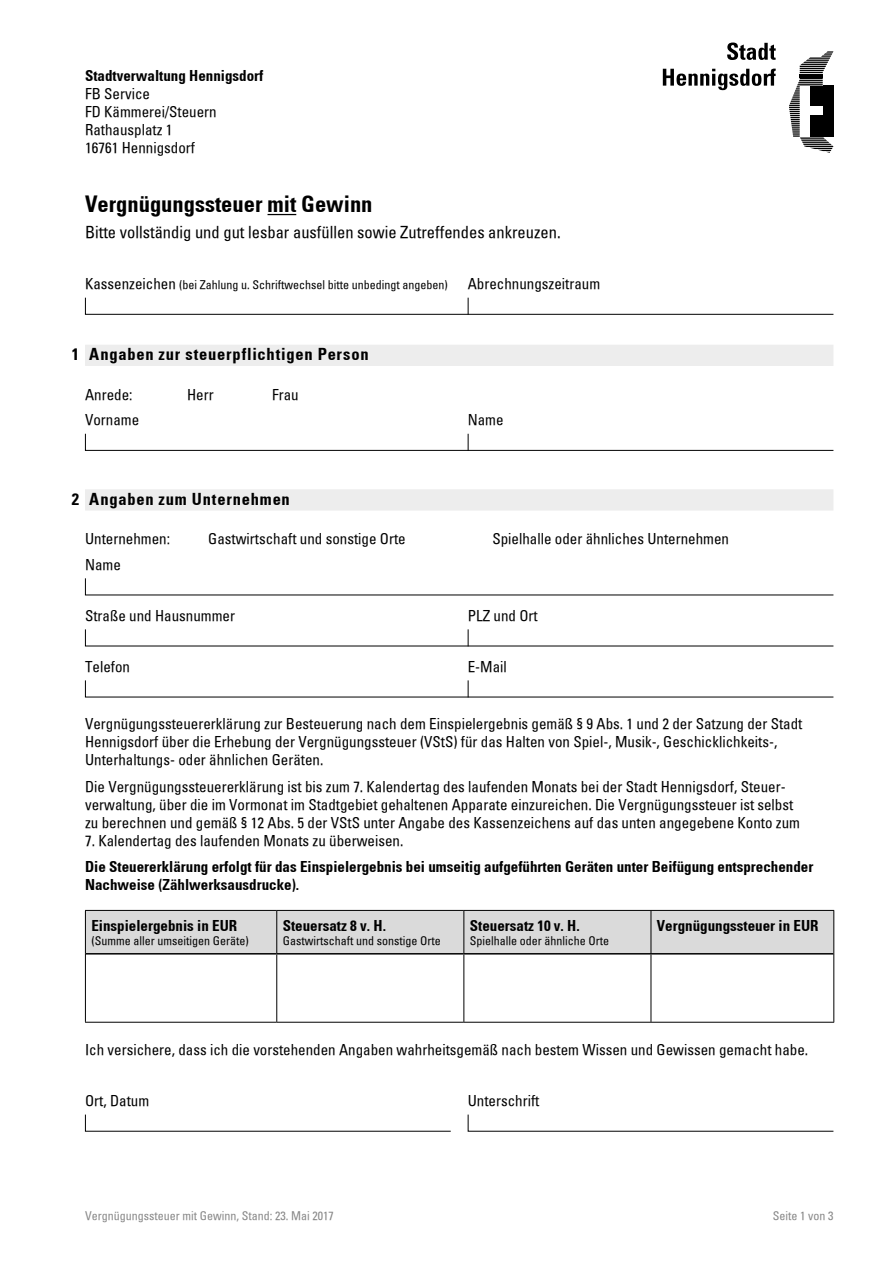
<style>
.page{position:relative;width:893px;height:1263px;background:#fff}
.page>*{position:absolute;margin:0;border:0;box-sizing:border-box;transform-origin:0 0}
.t1{font:22.5px "Univers Con Bold HDF";color:#000}
.t2{font:16.5px "Univers Condensed HDF";color:#000}
.t3{font:16.5px "Univers Con Bold HDF";letter-spacing:.045em;color:#000}
.t4{font:15px/18px "Univers Condensed HDF";color:#000}
.t5{font:15px/18px "Univers Con Bold HDF";color:#000}
.t6{font:12px "Univers Condensed HDF";color:#000}
.t7{font:12px "Univers Condensed HDF";color:#878787}
.s1{font-size:15px}
</style>
<div class="page">
<svg style="left:663px;top:69px;width:113px;height:21px"></svg>
<svg style="left:727px;top:43px;width:49px;height:17px"></svg>
<svg style="left:789px;top:51px;width:44px;height:102px"></svg>
<svg style="left:268px;top:214px;width:28px;height:1px"></svg>
<svg style="left:467px;top:1114px;width:367px;height:18px"></svg>
<div style="left:86px;top:911px;width:747px;height:42px;background:#dadada"></div>
<hr style="left:85px;top:910px;width:192px;height:1px;background:#000">
<hr style="left:85px;top:911px;width:1px;height:43px;background:#000">
<hr style="left:277px;top:910px;width:187px;height:1px;background:#000">
<hr style="left:276px;top:911px;width:1px;height:42px;background:#000">
<hr style="left:464px;top:910px;width:187px;height:1px;background:#000">
<hr style="left:463px;top:911px;width:1px;height:42px;background:#000">
<hr style="left:651px;top:910px;width:183px;height:1px;background:#000">
<hr style="left:651px;top:911px;width:1px;height:42px;background:#000">
<hr style="left:833px;top:911px;width:1px;height:43px;background:#000">
<hr style="left:85px;top:954px;width:1px;height:68px;background:#000">
<hr style="left:276px;top:954px;width:1px;height:68px;background:#000">
<hr style="left:463px;top:954px;width:1px;height:68px;background:#000">
<hr style="left:651px;top:954px;width:1px;height:68px;background:#000">
<hr style="left:833px;top:954px;width:1px;height:68px;background:#000">
<hr style="left:85px;top:1022px;width:192px;height:1px;background:#000">
<hr style="left:277px;top:1022px;width:187px;height:1px;background:#000">
<hr style="left:464px;top:1022px;width:187px;height:1px;background:#000">
<hr style="left:651px;top:1022px;width:183px;height:1px;background:#000">
<hr style="left:86px;top:953px;width:191px;height:1px;background:#000">
<hr style="left:277px;top:953px;width:187px;height:1px;background:#000">
<hr style="left:464px;top:953px;width:187px;height:1px;background:#000">
<hr style="left:651px;top:953px;width:182px;height:1px;background:#000">
<svg style="left:85px;top:433px;width:749px;height:18px"></svg>
<svg style="left:85px;top:578px;width:749px;height:18px"></svg>
<svg style="left:85px;top:629px;width:749px;height:18px"></svg>
<div style="left:85px;top:345px;width:748px;height:21px;background:#ededed"></div>
<div style="left:85px;top:489px;width:748px;height:21px;background:#ededed"></div>
<svg style="left:85px;top:297px;width:749px;height:18px"></svg>
<svg style="left:85px;top:680px;width:749px;height:18px"></svg>
<svg style="left:85px;top:1114px;width:366px;height:18px"></svg>
<p class="t5" style="left:85px;top:66px;width:180px">Stadtverwaltung Hennigsdorf</p>
<p class="t4" style="left:85px;top:84px;width:66px">FB Service</p>
<p class="t4" style="left:85px;top:102px;width:133px">FD Kämmerei/Steuern</p>
<p class="t4" style="left:85px;top:120px;width:89px">Rathausplatz 1</p>
<p class="t4" style="left:85px;top:138px;width:111px">16761 Hennigsdorf</p>
<h1 class="t1" style="left:85px;top:191px;width:289px">Vergnügungssteuer mit Gewinn</h1>
<p class="t2" style="left:85px;top:222px;width:477px">Bitte vollständig und gut lesbar ausfüllen sowie Zutreffendes ankreuzen.</p>
<p class="t6" style="left:85px;top:277px;width:364px"><span class="s1">Kassenzeichen</span> (bei Zahlung u. Schriftwechsel bitte unbedingt angeben)</p>
<p class="t4" style="left:468px;top:274px;width:134px">Abrechnungszeitraum</p>
<h2 class="t3" style="left:72px;top:344px;width:298px">1 Angaben zur steuerpflichtigen Person</h2>
<p class="t4" style="left:85px;top:385px;width:49px">Anrede:</p>
<p class="t4" style="left:187px;top:385px;width:28px">Herr</p>
<p class="t4" style="left:272px;top:385px;width:28px">Frau</p>
<p class="t4" style="left:85px;top:410px;width:56px">Vorname</p>
<p class="t4" style="left:468px;top:410px;width:37px">Name</p>
<h2 class="t3" style="left:72px;top:489px;width:220px">2 Angaben zum Unternehmen</h2>
<p class="t4" style="left:85px;top:530px;width:86px">Unternehmen:</p>
<p class="t4" style="left:208px;top:530px;width:199px">Gastwirtschaft und sonstige Orte</p>
<p class="t4" style="left:492px;top:530px;width:238px">Spielhalle oder ähnliches Unternehmen</p>
<p class="t4" style="left:85px;top:555px;width:37px">Name</p>
<p class="t4" style="left:85px;top:606px;width:151px">Straße und Hausnummer</p>
<p class="t4" style="left:468px;top:606px;width:71px">PLZ und Ort</p>
<p class="t4" style="left:85px;top:657px;width:46px">Telefon</p>
<p class="t4" style="left:468px;top:657px;width:41px">E-Mail</p>
<p class="t4" style="left:85px;top:714px;width:719px">Vergnügungssteuererklärung zur Besteuerung nach dem Einspielergebnis gemäß § 9 Abs. 1 und 2 der Satzung der Stadt<br>Hennigsdorf über die Erhebung der Vergnügungssteuer (VStS) für das Halten von Spiel-, Musik-, Geschicklichkeits-,<br>Unterhaltungs- oder ähnlichen Geräten.</p>
<p class="t4" style="left:85px;top:777px;width:716px">Die Vergnügungssteuererklärung ist bis zum 7. Kalendertag des laufenden Monats bei der Stadt Hennigsdorf, Steuer&shy;verwaltung, über die im Vormonat im Stadtgebiet gehaltenen Apparate einzureichen. Die Vergnügungssteuer ist selbst zu berechnen und gemäß § 12 Abs. 5 der VStS unter Angabe des Kassenzeichens auf das unten angegebene Konto zum</p>
<p class="t4" style="left:85px;top:831px;width:320px">7. Kalendertag des laufenden Monats zu überweisen.</p>
<p class="t5" style="left:85px;top:858px;width:730px">Die Steuererklärung erfolgt für das Einspielergebnis bei umseitig aufgeführten Geräten unter Beifügung entsprechender<br>Nachweise (Zählwerksausdrucke).</p>
<p class="t5" style="left:91px;top:916px;width:147px">Einspielergebnis in EUR</p>
<p class="t6" style="left:91px;top:933px;width:159px">(Summe aller umseitigen Geräte)</p>
<p class="t5" style="left:283px;top:916px;width:105px">Steuersatz 8 v. H.</p>
<p class="t6" style="left:283px;top:933px;width:159px">Gastwirtschaft und sonstige Orte</p>
<p class="t5" style="left:470px;top:916px;width:111px">Steuersatz 10 v. H.</p>
<p class="t6" style="left:470px;top:933px;width:141px">Spielhalle oder ähnliche Orte</p>
<p class="t5" style="left:657px;top:916px;width:163px">Vergnügungssteuer in EUR</p>
<p class="t4" style="left:85px;top:1040px;width:725px">Ich versichere, dass ich die vorstehenden Angaben wahrheitsgemäß nach bestem Wissen und Gewissen gemacht habe.</p>
<p class="t4" style="left:468px;top:1091px;width:73px">Unterschrift</p>
<p class="t4" style="left:85px;top:1091px;width:66px">Ort, Datum</p>
<p class="t7" style="left:85px;top:1208px;width:250px">Vergnügungssteuer mit Gewinn, Stand: 23. Mai 2017</p>
<p class="t7" style="left:773px;top:1208px;width:62px">Seite 1 von 3</p>
</div>
